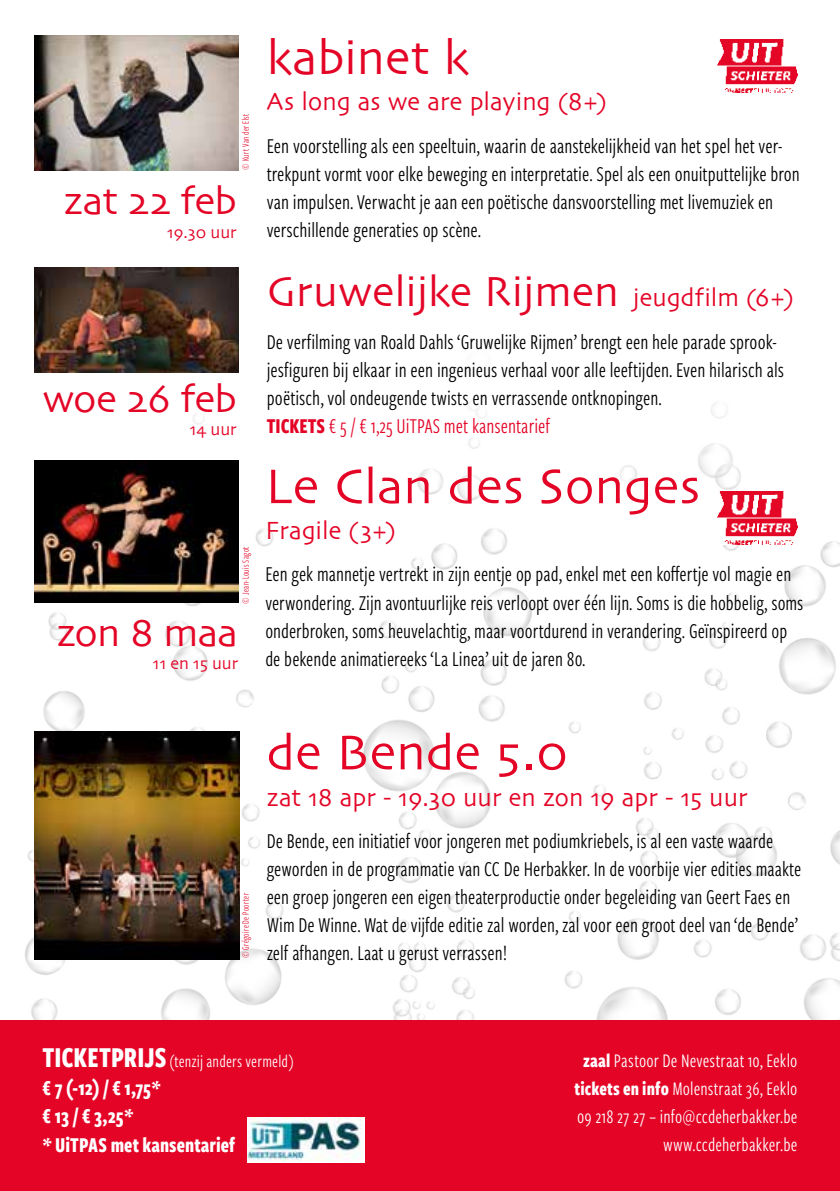
<style>
.page{position:relative;width:840px;height:1191px;background:#fff}
.page>*{position:absolute;margin:0;border:0;box-sizing:border-box;transform-origin:0 0}
.t1{font:51.2px "Skia";letter-spacing:.005em;color:#e40426}
.t2{font:50px "Skia";letter-spacing:.005em;color:#e40426}
.t3{font:44px "Skia";color:#e40426}
.t4{font:40px "Skia";letter-spacing:-.015em;color:#e40426}
.t5{font:26px "Skia";letter-spacing:.005em;color:#e40426;scale:.95 1}
.t6{font:22px/28px "Freight Sans Cmp Pro";color:#000}
.t7{font:700 22px/28px "Freight Sans Cmp Pro";color:#fff}
.t8{font:20px/28px "Freight Sans Cmp Pro";letter-spacing:.005em;color:#fff;text-align:right}
.t9{font:18px "Freight Sans Cmp Pro";letter-spacing:.005em;color:#fff}
.t10{font:17.4px "Skia";color:#e40426}
.t11{font:10px "Freight Sans Cmp Pro";letter-spacing:.04em;color:#e40426;scale:.89 1}
.s1{font-size:26px}
.s2{font-weight:700;color:#e40426}
.s3{color:#e40426}
.s4{font-weight:700;font-size:30px}
.s5{font-weight:700}
</style>
<div class="page">
<img style="left:25px;top:303px;width:795px;height:717px">
<img style="left:820px;top:541px;width:19px;height:479px">
<div style="left:0;top:1020px;width:839px;height:171px;background:#e40426"></div>
<img style="left:248px;top:1117px;width:116px;height:45px">
<img style="left:34px;top:461px;width:204px;height:141px">
<img style="left:34px;top:35px;width:204px;height:135px">
<img style="left:34px;top:268px;width:204px;height:105px">
<img style="left:717px;top:491px;width:79px;height:53px">
<img style="left:717px;top:40px;width:79px;height:52px">
<img style="left:34px;top:731px;width:206px;height:228px">
<p class="t11" style="left:239px;top:170px;width:65px;rotate:-90deg">© Kurt Van der Elst</p>
<h3 class="t4" style="left:64px;top:177px;width:174px">zat 22 feb</h3>
<p class="t10" style="left:167px;top:221px;width:71px">19.30 uur</p>
<h3 class="t4" style="left:42px;top:375px;width:196px">woe 26 feb</h3>
<p class="t10" style="left:190px;top:419px;width:49px">14 uur</p>
<p class="t11" style="left:239px;top:603px;width:65px;rotate:-90deg">© Jean-Louis Sagot</p>
<h3 class="t4" style="left:57px;top:608px;width:183px">zon 8 maa</h3>
<p class="t10" style="left:153px;top:653px;width:87px">11 en 15 uur</p>
<h2 class="t2" style="left:266px;top:27px;width:204px">kabinet k</h2>
<p class="t5" style="left:266px;top:86px;width:359px">As long as we are playing (8+)</p>
<p class="t6" style="left:266px;top:131px;width:534px">Een voorstelling als een speeltuin, waarin de aanstekelijkheid van het spel het ver&shy;trekpunt vormt voor elke beweging en interpretatie. Spel als een onuitputtelijke bron van impulsen. Verwacht je aan een poëtische dansvoorstelling met livemuziek en verschillende generaties op scène.</p>
<h3 class="t3" style="left:266px;top:265px;width:528px">Gruwelijke Rijmen <span class="s1">jeugdfilm (6+)</span></h3>
<p class="t6" style="left:266px;top:327px;width:518px">De verfilming van Roald Dahls ‘Gruwelijke Rijmen’ brengt een hele parade sprook&shy;jesfiguren bij elkaar in een ingenieus verhaal voor alle leeftijden. Even hilarisch als poëtisch, vol ondeugende twists en verrassende ontknopingen.<br><span class="s2">TICKETS</span> <span class="s3">€ 5 / € 1,25 UiTPAS met kansentarief</span></p>
<h1 class="t1" style="left:265px;top:456px;width:436px">Le Clan des Songes</h1>
<p class="t5" style="left:265px;top:515px;width:139px">Fragile (3+)</p>
<p class="t6" style="left:265px;top:559px;width:539px">Een gek mannetje vertrekt in zijn eentje op pad, enkel met een koffertje vol magie en verwondering. Zijn avontuurlijke reis verloopt over één lijn. Soms is die hobbelig, soms onderbroken, soms heuvelachtig, maar voortdurend in verandering. Geïnspireerd op de bekende animatiereeks ‘La Linea’ uit de jaren 80.</p>
<p class="t11" style="left:239px;top:958px;width:75px;rotate:-90deg">© Grégoire De Poorter</p>
<h1 class="t1" style="left:266px;top:722px;width:302px">de Bende 5.0</h1>
<p class="t5" style="left:266px;top:781px;width:507px">zat 18 apr - 19.30 uur en zon 19 apr - 15 uur</p>
<p class="t6" style="left:266px;top:825px;width:535px">De Bende, een initiatief voor jongeren met podiumkriebels, is al een vaste waarde geworden in de programmatie van CC De Herbakker. In de voorbije vier edities maakte een groep jongeren een eigen theaterproductie onder begeleiding van Geert Faes en Wim De Winne. Wat de vijfde editie zal worden, zal voor een groot deel van ‘de Bende’ zelf afhangen. Laat u gerust verrassen!</p>
<p class="t9" style="left:43px;top:1049px;width:252px"><span class="s4">TICKETPRIJS</span> (tenzij anders vermeld)</p>
<p class="t7" style="left:43px;top:1073px;width:194px">€ 7 (-12) / € 1,75*<br>€ 13 / € 3,25*<br>* UiTPAS met kansentarief</p>
<p class="t8" style="left:574px;top:1045px;width:224px"><span class="s5">zaal</span> Pastoor De Nevestraat 10, Eeklo <span class="s5">tickets en info</span> Molenstraat 36, Eeklo 09 218 27 27 – info@ccdeherbakker.be www.ccdeherbakker.be</p>
</div>
